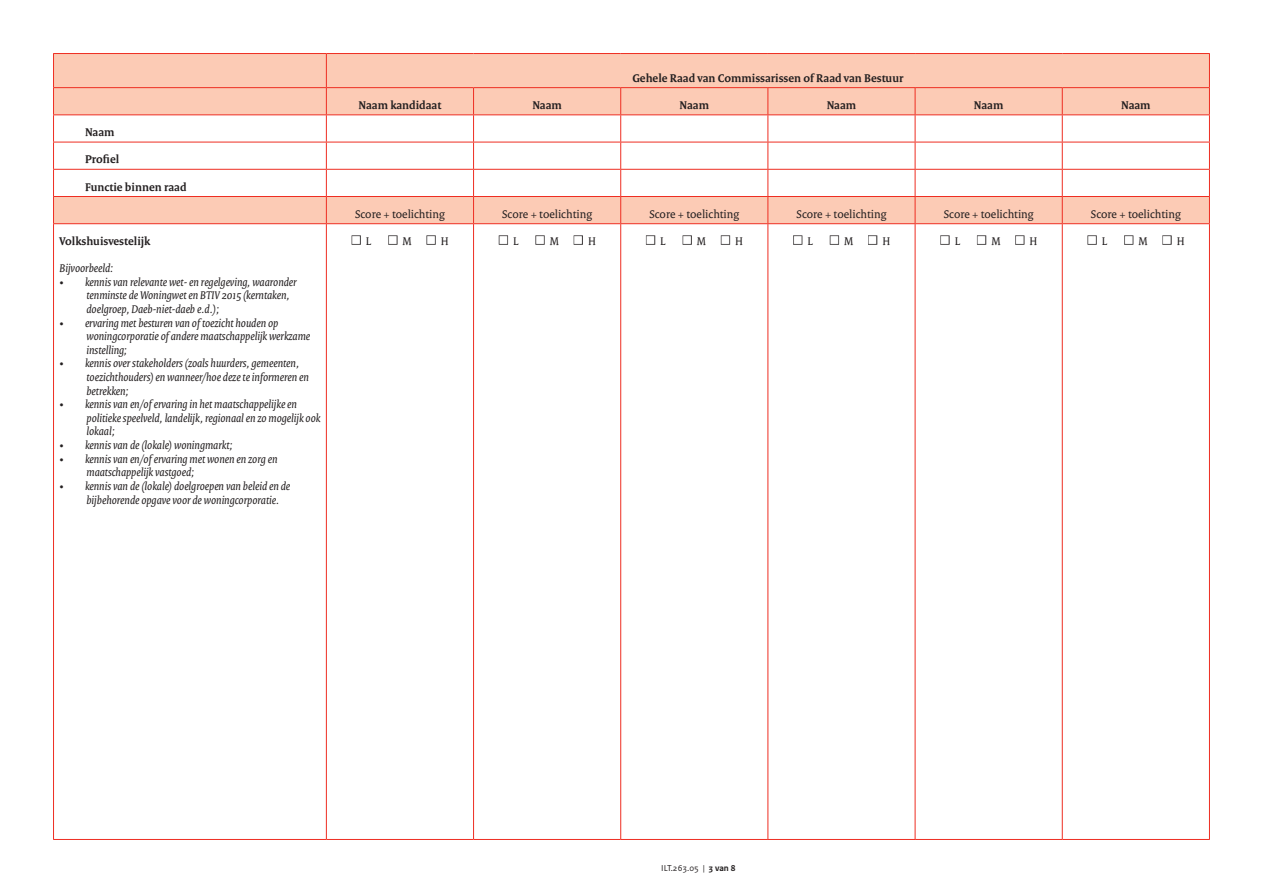
<style>
.page{position:relative;width:1263px;height:893px;background:#fff}
.page>*{position:absolute;margin:0;border:0;box-sizing:border-box;transform-origin:0 0}
.t1{font:italic 12px/13.6px "Rijksoverheid Serif";color:#231f20}
.t2{font:12px "Rijksoverheid Serif";color:#231f20}
.t3{font:700 12px "Rijksoverheid Serif";color:#231f20}
.t4{font:9px "Rijksoverheid Sans Text";color:#231f20}
.s1{color:#fff}
.s2{font-weight:700}
</style>
<div class="page">
<svg style="left:54px;top:54px;width:1155px;height:169px;fill:#fccbb5"></svg>
<hr style="left:53px;top:114px;width:273px;height:1px;background:#ee2e22">
<hr style="left:53px;top:223px;width:273px;height:1px;background:#ee2e22">
<hr style="left:53px;top:224px;width:1px;height:615px;background:#ee2e22">
<hr style="left:326px;top:224px;width:1px;height:615px;background:#ee2e22">
<hr style="left:473px;top:224px;width:1px;height:615px;background:#ee2e22">
<hr style="left:620px;top:224px;width:1px;height:615px;background:#ee2e22">
<hr style="left:767px;top:224px;width:1px;height:615px;background:#ee2e22">
<hr style="left:915px;top:224px;width:1px;height:615px;background:#ee2e22">
<hr style="left:1062px;top:224px;width:1px;height:615px;background:#ee2e22">
<hr style="left:1209px;top:224px;width:1px;height:615px;background:#ee2e22">
<hr style="left:53px;top:839px;width:273px;height:1px;background:#ee2e22">
<hr style="left:53px;top:53px;width:273px;height:1px;background:#ee2e22">
<hr style="left:53px;top:54px;width:1px;height:33px;background:#ee2e22">
<hr style="left:326px;top:53px;width:148px;height:1px;background:#ee2e22">
<hr style="left:326px;top:54px;width:1px;height:33px;background:#ee2e22">
<hr style="left:474px;top:53px;width:147px;height:1px;background:#ee2e22">
<hr style="left:621px;top:53px;width:147px;height:1px;background:#ee2e22">
<hr style="left:768px;top:53px;width:147px;height:1px;background:#ee2e22">
<hr style="left:915px;top:53px;width:147px;height:1px;background:#ee2e22">
<hr style="left:1062px;top:53px;width:148px;height:1px;background:#ee2e22">
<hr style="left:1209px;top:54px;width:1px;height:33px;background:#ee2e22">
<hr style="left:53px;top:87px;width:273px;height:1px;background:#ee2e22">
<hr style="left:326px;top:87px;width:148px;height:1px;background:#ee2e22">
<hr style="left:474px;top:87px;width:147px;height:1px;background:#ee2e22">
<hr style="left:621px;top:87px;width:147px;height:1px;background:#ee2e22">
<hr style="left:768px;top:87px;width:147px;height:1px;background:#ee2e22">
<hr style="left:915px;top:87px;width:147px;height:1px;background:#ee2e22">
<hr style="left:1062px;top:87px;width:148px;height:1px;background:#ee2e22">
<hr style="left:326px;top:114px;width:148px;height:1px;background:#ee2e22">
<hr style="left:474px;top:114px;width:147px;height:1px;background:#ee2e22">
<hr style="left:621px;top:114px;width:147px;height:1px;background:#ee2e22">
<hr style="left:768px;top:114px;width:147px;height:1px;background:#ee2e22">
<hr style="left:915px;top:114px;width:147px;height:1px;background:#ee2e22">
<hr style="left:1062px;top:114px;width:148px;height:1px;background:#ee2e22">
<hr style="left:53px;top:142px;width:273px;height:1px;background:#ee2e22">
<hr style="left:326px;top:142px;width:148px;height:1px;background:#ee2e22">
<hr style="left:474px;top:142px;width:147px;height:1px;background:#ee2e22">
<hr style="left:621px;top:142px;width:147px;height:1px;background:#ee2e22">
<hr style="left:768px;top:142px;width:147px;height:1px;background:#ee2e22">
<hr style="left:915px;top:142px;width:147px;height:1px;background:#ee2e22">
<hr style="left:1062px;top:142px;width:148px;height:1px;background:#ee2e22">
<hr style="left:53px;top:169px;width:273px;height:1px;background:#ee2e22">
<hr style="left:326px;top:169px;width:148px;height:1px;background:#ee2e22">
<hr style="left:474px;top:169px;width:147px;height:1px;background:#ee2e22">
<hr style="left:621px;top:169px;width:147px;height:1px;background:#ee2e22">
<hr style="left:768px;top:169px;width:147px;height:1px;background:#ee2e22">
<hr style="left:915px;top:169px;width:147px;height:1px;background:#ee2e22">
<hr style="left:1062px;top:169px;width:148px;height:1px;background:#ee2e22">
<hr style="left:53px;top:196px;width:273px;height:1px;background:#ee2e22">
<svg style="left:53px;top:88px;width:1px;height:135px"></svg>
<hr style="left:326px;top:196px;width:148px;height:1px;background:#ee2e22">
<svg style="left:326px;top:88px;width:1px;height:135px"></svg>
<hr style="left:474px;top:196px;width:147px;height:1px;background:#ee2e22">
<svg style="left:473px;top:88px;width:1px;height:135px"></svg>
<hr style="left:621px;top:196px;width:147px;height:1px;background:#ee2e22">
<svg style="left:620px;top:88px;width:1px;height:135px"></svg>
<hr style="left:768px;top:196px;width:147px;height:1px;background:#ee2e22">
<svg style="left:767px;top:88px;width:1px;height:135px"></svg>
<hr style="left:915px;top:196px;width:147px;height:1px;background:#ee2e22">
<svg style="left:915px;top:88px;width:1px;height:135px"></svg>
<hr style="left:1062px;top:196px;width:148px;height:1px;background:#ee2e22">
<svg style="left:1062px;top:88px;width:1px;height:135px"></svg>
<svg style="left:1209px;top:88px;width:1px;height:135px"></svg>
<hr style="left:326px;top:223px;width:148px;height:1px;background:#ee2e22">
<hr style="left:474px;top:223px;width:147px;height:1px;background:#ee2e22">
<hr style="left:621px;top:223px;width:147px;height:1px;background:#ee2e22">
<hr style="left:768px;top:223px;width:147px;height:1px;background:#ee2e22">
<hr style="left:915px;top:223px;width:147px;height:1px;background:#ee2e22">
<hr style="left:1062px;top:223px;width:148px;height:1px;background:#ee2e22">
<hr style="left:326px;top:839px;width:148px;height:1px;background:#ee2e22">
<hr style="left:474px;top:839px;width:147px;height:1px;background:#ee2e22">
<hr style="left:621px;top:839px;width:147px;height:1px;background:#ee2e22">
<hr style="left:768px;top:839px;width:147px;height:1px;background:#ee2e22">
<hr style="left:915px;top:839px;width:147px;height:1px;background:#ee2e22">
<hr style="left:1062px;top:839px;width:148px;height:1px;background:#ee2e22">
<div style="left:352px;top:235px;width:9px;height:10px;border:2px solid #231f20"></div>
<div style="left:388px;top:235px;width:9px;height:10px;border:2px solid #231f20"></div>
<div style="left:426px;top:235px;width:10px;height:10px;border:2px solid #231f20"></div>
<div style="left:499px;top:235px;width:9px;height:10px;border:2px solid #231f20"></div>
<div style="left:535px;top:235px;width:10px;height:10px;border:2px solid #231f20"></div>
<div style="left:574px;top:235px;width:9px;height:10px;border:2px solid #231f20"></div>
<div style="left:646px;top:235px;width:9px;height:10px;border:2px solid #231f20"></div>
<div style="left:682px;top:235px;width:10px;height:10px;border:2px solid #231f20"></div>
<div style="left:721px;top:235px;width:9px;height:10px;border:2px solid #231f20"></div>
<div style="left:793px;top:235px;width:9px;height:10px;border:2px solid #231f20"></div>
<div style="left:830px;top:235px;width:9px;height:10px;border:2px solid #231f20"></div>
<div style="left:868px;top:235px;width:9px;height:10px;border:2px solid #231f20"></div>
<div style="left:940px;top:235px;width:9px;height:10px;border:2px solid #231f20"></div>
<div style="left:977px;top:235px;width:9px;height:10px;border:2px solid #231f20"></div>
<div style="left:1015px;top:235px;width:9px;height:10px;border:2px solid #231f20"></div>
<div style="left:1087px;top:235px;width:10px;height:10px;border:2px solid #231f20"></div>
<div style="left:1124px;top:235px;width:9px;height:10px;border:2px solid #231f20"></div>
<div style="left:1162px;top:235px;width:10px;height:10px;border:2px solid #231f20"></div>
<p class="t3" style="left:85px;top:125px;width:31px">Naam</p>
<p class="t3" style="left:85px;top:152px;width:36px">Profiel</p>
<p class="t3" style="left:85px;top:179px;width:103px">Functie binnen raad</p>
<p class="t3" style="left:59px;top:234px;width:92px">Volkshuisvestelijk</p>
<p class="t1" style="left:59px;top:261px;width:55px">Bijvoorbeeld:</p>
<p class="t1" style="left:86px;top:275px;width:212px;text-indent:-27px">• kennis van relevante wet- en regelgeving, waaronder tenminste de Woningwet en BTIV 2015 (kerntaken, doelgroep, Daeb-niet-daeb e.d.);</p>
<p class="t1" style="left:86px;top:316px;width:225px;text-indent:-27px">• ervaring met besturen van of toezicht houden op woningcorporatie of andere maatschappelijk werkzame instelling;</p>
<p class="t1" style="left:86px;top:357px;width:224px;text-indent:-27px">• kennis over stakeholders (zoals huurders, gemeenten, toezichthouders) en wanneer/hoe deze te informeren en betrekken;</p>
<p class="t1" style="left:86px;top:397px;width:235px;text-indent:-27px">• kennis van en/of ervaring in het maatschappelijke en politieke speelveld, landelijk, regionaal en zo mogelijk ook lokaal;</p>
<p class="t1" style="left:59px;top:438px;width:175px">• kennis van de (lokale) woningmarkt;</p>
<p class="t1" style="left:86px;top:452px;width:192px;text-indent:-27px">• kennis van en/of ervaring met wonen en zorg en maatschappelijk vastgoed;</p>
<p class="t1" style="left:86px;top:479px;width:205px;text-indent:-27px">• kennis van de (lokale) doelgroepen van beleid en de bijbehorende opgave voor de woningcorporatie.</p>
<p class="t3" style="left:632px;top:71px;width:273px">Gehele Raad van Commissarissen of Raad van Bestuur</p>
<p class="t3" style="left:359px;top:98px;width:84px">Naam kandidaat</p>
<p class="t3" style="left:532px;top:98px;width:31px">Naam</p>
<p class="t3" style="left:680px;top:98px;width:31px">Naam</p>
<p class="t3" style="left:827px;top:98px;width:31px">Naam</p>
<p class="t3" style="left:974px;top:98px;width:31px">Naam</p>
<p class="t3" style="left:1121px;top:98px;width:31px">Naam</p>
<p class="t2" style="left:355px;top:207px;width:91px">Score + toelichting</p>
<p class="t2" style="left:502px;top:207px;width:91px">Score + toelichting</p>
<p class="t2" style="left:649px;top:207px;width:91px">Score + toelichting</p>
<p class="t2" style="left:796px;top:207px;width:91px">Score + toelichting</p>
<p class="t2" style="left:944px;top:207px;width:91px">Score + toelichting</p>
<p class="t2" style="left:1091px;top:207px;width:91px">Score + toelichting</p>
<p class="t2" style="left:351px;top:234px;width:99px"><span class="s1">■</span> L <span class="s1">■</span> M <span class="s1">■</span> H</p>
<p class="t2" style="left:498px;top:234px;width:99px"><span class="s1">■</span> L <span class="s1">■</span> M <span class="s1">■</span> H</p>
<p class="t2" style="left:645px;top:234px;width:99px"><span class="s1">■</span> L <span class="s1">■</span> M <span class="s1">■</span> H</p>
<p class="t2" style="left:793px;top:234px;width:99px"><span class="s1">■</span> L <span class="s1">■</span> M <span class="s1">■</span> H</p>
<p class="t2" style="left:940px;top:234px;width:99px"><span class="s1">■</span> L <span class="s1">■</span> M <span class="s1">■</span> H</p>
<p class="t2" style="left:1087px;top:234px;width:99px"><span class="s1">■</span> L <span class="s1">■</span> M <span class="s1">■</span> H</p>
<p class="t4" style="left:661px;top:863px;width:76px">ILT.263.05 | <span class="s2">3 van 8</span></p>
</div>
